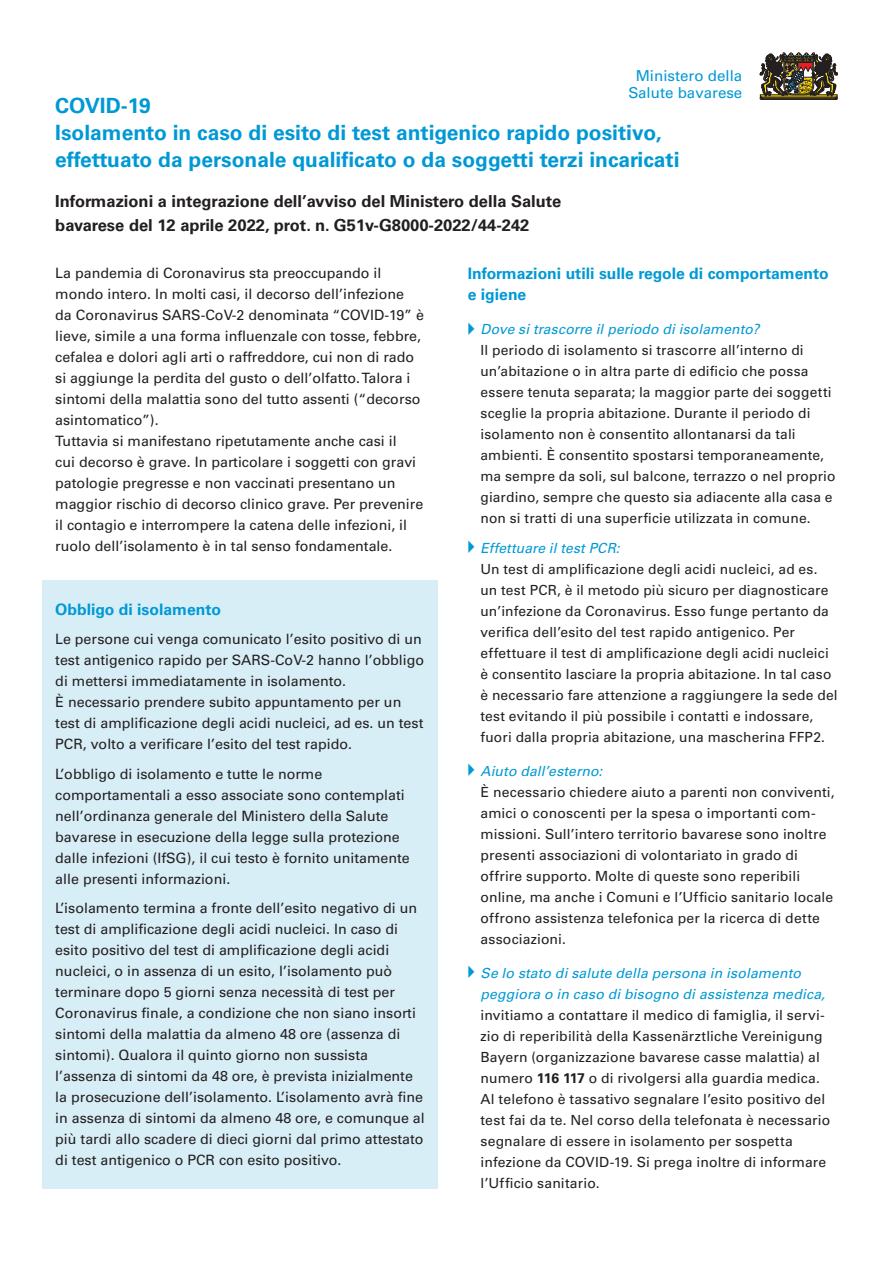
<style>
.page{position:relative;width:893px;height:1263px;background:#fff}
.page>*{position:absolute;margin:0;border:0;box-sizing:border-box;transform-origin:0 0}
.Head1{font:700 21px/27px "Univers LT Pro 65";color:#0099d5}
.Head2{font:700 16.5px/24px "Univers LT Pro 65";color:#231f20}
.Head3{font:700 15.75px/21px "Univers LT Pro 65";color:#0099d5}
.t1{font:15.15px/16.8px "Univers LT Pro 55 Roman";color:#0099d5;text-align:center}
.Fließtext{font:14.25px/21px "Univers LT Pro 55 Roman";color:#231f20}
.t2{font:13.95px/21px "Univers LT Pro 55 Roman";letter-spacing:.01em;color:#231f20}
.s1{font-family:"Univers LT Pro 55";font-style:italic;color:#0099d5}
.s2{font-family:"Univers LT Pro 65";font-weight:700}
</style>
<div class="page">
<div style="left:43px;top:580px;width:395px;height:608px;background:#d8eef7"></div>
<svg style="left:760px;top:53px;width:78px;height:47px"></svg>
<p class="t1" style="left:628px;top:67px;width:115px">Ministero della<br>Salute bavarese</p>
<h1 class="Head1" style="left:55px;top:92px;width:97px">COVID-19</h1>
<h1 class="Head1" style="left:55px;top:119px;width:626px">Isolamento in caso di esito di test antigenico rapido positivo, effettuato da personale qualificato o da soggetti terzi incaricati</h1>
<h2 class="Head2" style="left:55px;top:189px;width:507px">Informazioni a integrazione dell’avviso del Ministero della Salute bavarese del 12 aprile 2022, prot. n. G51v-G8000-2022/44-242</h2>
<p class="Fließtext" style="left:55px;top:263px;width:370px">La pandemia di Coronavirus sta preoccupando il mondo intero. In molti casi, il decorso dell’infezione da Coronavirus SARS-CoV-2 denominata “COVID-19” è lieve, simile a una forma influenzale con tosse, febbre, cefalea e dolori agli arti o raffreddore, cui non di rado si aggiunge la perdita del gusto o dell’olfatto. Talora i sintomi della malattia sono del tutto assenti (“decorso asintomatico”).<br>Tuttavia si manifestano ripetutamente anche casi il<br>cui decorso è grave. In particolare i soggetti con gravi patologie pregresse e non vaccinati presentano un maggior rischio di decorso clinico grave. Per prevenire il contagio e interrompere la catena delle infezioni, il ruolo dell’isolamento è in tal senso fondamentale.</p>
<h3 class="Head3" style="left:55px;top:599px;width:167px">Obbligo di isolamento</h3>
<p class="Fließtext" style="left:55px;top:629px;width:370px">Le persone cui venga comunicato l’esito positivo di un test antigenico rapido per SARS-CoV-2 hanno l’obbligo di mettersi immediatamente in isolamento.<br>È necessario prendere subito appuntamento per un test di amplificazione degli acidi nucleici, ad es. un test PCR, volto a verificare l’esito del test rapido.</p>
<p class="Fließtext" style="left:55px;top:763px;width:356px">L’obbligo di isolamento e tutte le norme comportamentali a esso associate sono contemplati nell’ordinanza generale del Ministero della Salute bavarese in esecuzione della legge sulla protezione dalle infezioni (IfSG), il cui testo è fornito unitamente alle presenti informazioni.</p>
<p class="Fließtext" style="left:55px;top:898px;width:371px">L’isolamento termina a fronte dell’esito negativo di un test di amplificazione degli acidi nucleici. In caso di esito positivo del test di amplificazione degli acidi nucleici, o in assenza di un esito, l’isolamento può terminare dopo 5 giorni senza necessità di test per Coronavirus finale, a condizione che non siano insorti sintomi della malattia da almeno 48 ore (assenza di sintomi). Qualora il quinto giorno non sussista l’assenza di sintomi da 48 ore, è prevista inizialmente la prosecuzione dell’isolamento. L’isolamento avrà fine in assenza di sintomi da almeno 48 ore, e comunque al più tardi allo scadere di dieci giorni dal primo attestato di test antigenico o PCR con esito positivo.</p>
<h3 class="Head3" style="left:468px;top:263px;width:362px">Informazioni utili sulle regole di comportamento e igiene</h3>
<p class="t2" style="left:480px;top:319px;width:357px"><span class="s1">Dove si trascorre il periodo di isolamento?<br></span>Il periodo di isolamento si trascorre all’interno di un’abitazione o in altra parte di edificio che possa essere tenuta separata; la maggior parte dei soggetti sceglie la propria abitazione. Durante il periodo di isolamento non è consentito allontanarsi da tali ambienti. È consentito spostarsi temporaneamente, ma sempre da soli, sul balcone, terrazzo o nel proprio giardino, sempre che questo sia adiacente alla casa e non si tratti di una superficie utilizzata in comune.</p>
<p class="t2" style="left:480px;top:537px;width:359px"><span class="s1">Effettuare il test PCR:<br></span>Un test di amplificazione degli acidi nucleici, ad es. un test PCR, è il metodo più sicuro per diagnosticare un’infezione da Coronavirus. Esso funge pertanto da verifica dell’esito del test rapido antigenico. Per effettuare il test di amplificazione degli acidi nucleici è consentito lasciare la propria abitazione. In tal caso è necessario fare attenzione a raggiungere la sede del test evitando il più possibile i contatti e indossare, fuori dalla propria abitazione, una mascherina FFP2.</p>
<p class="t2" style="left:480px;top:760px;width:356px"><span class="s1">Aiuto dall’esterno:<br></span>È necessario chiedere aiuto a parenti non conviventi, amici o conoscenti per la spesa o importanti com&shy;missioni. Sull’intero territorio bavarese sono inoltre presenti associazioni di volontariato in grado di offrire supporto. Molte di queste sono reperibili online, ma anche i Comuni e l’Ufficio sanitario locale offrono assistenza telefonica per la ricerca di dette associazioni.</p>
<p class="t2" style="left:480px;top:962px;width:351px"><span class="s1">Se lo stato di salute della persona in isolamento peggiora o in caso di bisogno di assistenza medica, </span>invitiamo a contattare il medico di famiglia, il servi&shy;zio di reperibilità della Kassenärztliche Vereinigung Bayern (organizzazione bavarese casse malattia) al numero <span class="s2">116 117</span> o di rivolgersi alla guardia medica.<br>Al telefono è tassativo segnalare l’esito positivo del test fai da te. Nel corso della telefonata è necessario segnalare di essere in isolamento per sospetta infezione da COVID-19. Si prega inoltre di informare l’Ufficio sanitario.</p>
</div>
